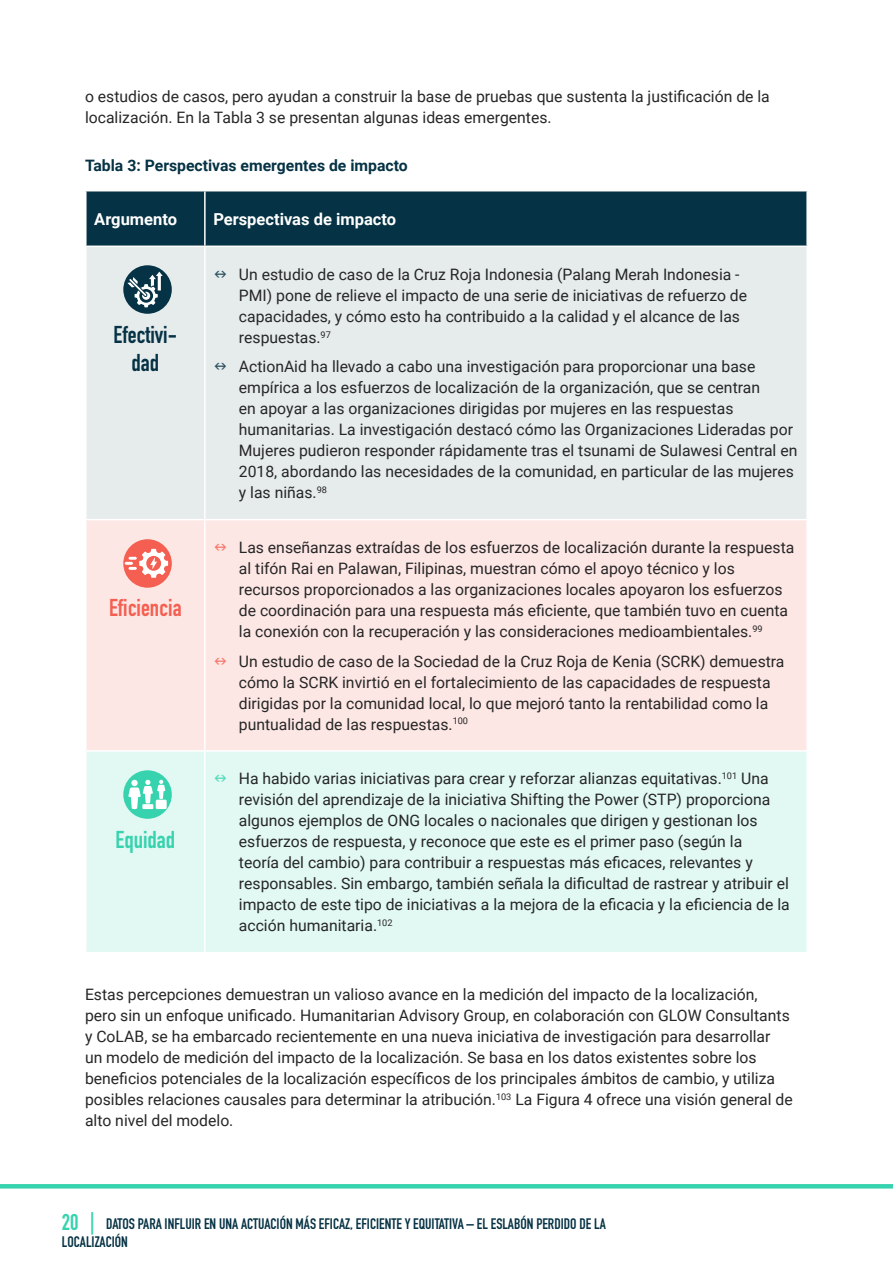
<style>
.page{position:relative;width:893px;height:1263px;background:#fff}
.page>*{position:absolute;margin:0;border:0;box-sizing:border-box;transform-origin:0 0}
.t1{font:700 24px/27.6px "DIN Condensed";color:#053244;text-align:center}
.t2{font:700 24px "DIN Condensed";color:#f45f51}
.t3{font:700 24px "DIN Condensed";color:#36d3ae}
.t4{font:700 16.5px "Roboto";color:#fff}
.t5{font:15.75px/21px "Roboto";color:#262626}
.t6{font:700 15.75px "Roboto";color:#053244}
.t7{font:700 15px/18px "DIN Condensed";color:#053244}
.s1{color:#2b5160}
.s2{color:#f6776b}
.s3{color:#54daba}
.s4{font-size:22.5px;color:#36d3ae}
</style>
<div class="page">
<svg style="left:0;top:1184px;width:892px;height:4px;background:#39d3af"></svg>
<div style="left:87px;top:191px;width:719px;height:55px;background:#053244"></div>
<div style="left:87px;top:247px;width:719px;height:272px;background:#e6ebec"></div>
<div style="left:87px;top:520px;width:719px;height:230px;background:#fde7e5"></div>
<div style="left:87px;top:752px;width:719px;height:200px;background:#e1f8f3"></div>
<hr style="left:204px;top:191px;width:2px;height:55px;background:#fff">
<hr style="left:204px;top:247px;width:2px;height:272px;background:#fff">
<hr style="left:204px;top:520px;width:2px;height:230px;background:#fff">
<hr style="left:204px;top:752px;width:2px;height:200px;background:#fff">
<div style="left:123px;top:265px;width:49px;height:49px;background:#053244;border-radius:50%"></div>
<svg style="left:127px;top:272px;width:36px;height:35px"></svg>
<div style="left:123px;top:539px;width:49px;height:49px;background:#f45f51;border-radius:50%"></div>
<svg style="left:125px;top:549px;width:43px;height:29px"></svg>
<div style="left:123px;top:770px;width:49px;height:49px;background:#36d3ae;border-radius:50%"></div>
<svg style="left:128px;top:780px;width:39px;height:29px"></svg>
<p class="t5" style="left:85px;top:85px;width:686px">o estudios de casos, pero ayudan a construir la base de pruebas que sustenta la justificación de la localización. En la Tabla 3 se presentan algunas ideas emergentes.</p>
<p class="t6" style="left:85px;top:155px;width:324px">Tabla 3: Perspectivas emergentes de impacto</p>
<p class="t4" style="left:94px;top:208px;width:84px">Argumento</p>
<p class="t4" style="left:213px;top:208px;width:184px">Perspectivas de impacto</p>
<h1 class="t1" style="left:114px;top:321px;width:65px">Efectivi&shy;dad</h1>
<h1 class="t2" style="left:109px;top:592px;width:74px">Eficiencia</h1>
<h1 class="t3" style="left:116px;top:823px;width:61px">Equidad</h1>
<p class="t5" style="left:239px;top:263px;width:510px;text-indent:-26px"><span class="s1">■</span> Un estudio de caso de la Cruz Roja Indonesia (Palang Merah Indonesia - PMI) pone de relieve el impacto de una serie de iniciativas de refuerzo de capacidades, y cómo esto ha contribuido a la calidad y el alcance de las respuestas.<sup>97</sup></p>
<p class="t5" style="left:239px;top:356px;width:560px;text-indent:-26px"><span class="s1">■</span> ActionAid ha llevado a cabo una investigación para proporcionar una base empírica a los esfuerzos de localización de la organización, que se centran<br>en apoyar a las organizaciones dirigidas por mujeres en las respuestas humanitarias. La investigación destacó cómo las Organizaciones Lideradas por Mujeres pudieron responder rápidamente tras el tsunami de Sulawesi Central en 2018, abordando las necesidades de la comunidad, en particular de las mujeres y las niñas.<sup>98</sup></p>
<p class="t5" style="left:239px;top:536px;width:557px;text-indent:-26px"><span class="s2">■</span> Las enseñanzas extraídas de los esfuerzos de localización durante la respuesta al tifón Rai en Palawan, Filipinas, muestran cómo el apoyo técnico y los recursos proporcionados a las organizaciones locales apoyaron los esfuerzos de coordinación para una respuesta más eficiente, que también tuvo en cuenta la conexión con la recuperación y las consideraciones medioambientales.<sup>99</sup></p>
<p class="t5" style="left:239px;top:650px;width:547px;text-indent:-26px"><span class="s2">■</span> Un estudio de caso de la Sociedad de la Cruz Roja de Kenia (SCRK) demuestra cómo la SCRK invirtió en el fortalecimiento de las capacidades de respuesta dirigidas por la comunidad local, lo que mejoró tanto la rentabilidad como la puntualidad de las respuestas.<sup>100</sup></p>
<p class="t5" style="left:239px;top:768px;width:552px;text-indent:-26px"><span class="s3">■</span> Ha habido varias iniciativas para crear y reforzar alianzas equitativas.<sup>101</sup> Una revisión del aprendizaje de la iniciativa Shifting the Power (STP) proporciona algunos ejemplos de ONG locales o nacionales que dirigen y gestionan los esfuerzos de respuesta, y reconoce que este es el primer paso (según la<br>teoría del cambio) para contribuir a respuestas más eficaces, relevantes y responsables. Sin embargo, también señala la dificultad de rastrear y atribuir el impacto de este tipo de iniciativas a la mejora de la eficacia y la eficiencia de la acción humanitaria.<sup>102</sup></p>
<p class="t5" style="left:85px;top:983px;width:709px">Estas percepciones demuestran un valioso avance en la medición del impacto de la localización, pero sin un enfoque unificado. Humanitarian Advisory Group, en colaboración con GLOW Consultants y CoLAB, se ha embarcado recientemente en una nueva iniciativa de investigación para desarrollar<br>un modelo de medición del impacto de la localización. Se basa en los datos existentes sobre los beneficios potenciales de la localización específicos de los principales ámbitos de cambio, y utiliza posibles relaciones causales para determinar la atribución.<sup>103</sup> La Figura 4 ofrece una visión general de alto nivel del modelo.</p>
<p class="t7" style="left:62px;top:1214px;width:545px"><span class="s4">20 |</span> DATOS PARA INFLUIR EN UNA ACTUACIÓN MÁS EFICAZ, EFICIENTE Y EQUITATIVA – EL ESLABÓN PERDIDO DE LA<br>LOCALIZACIÓN</p>
</div>
